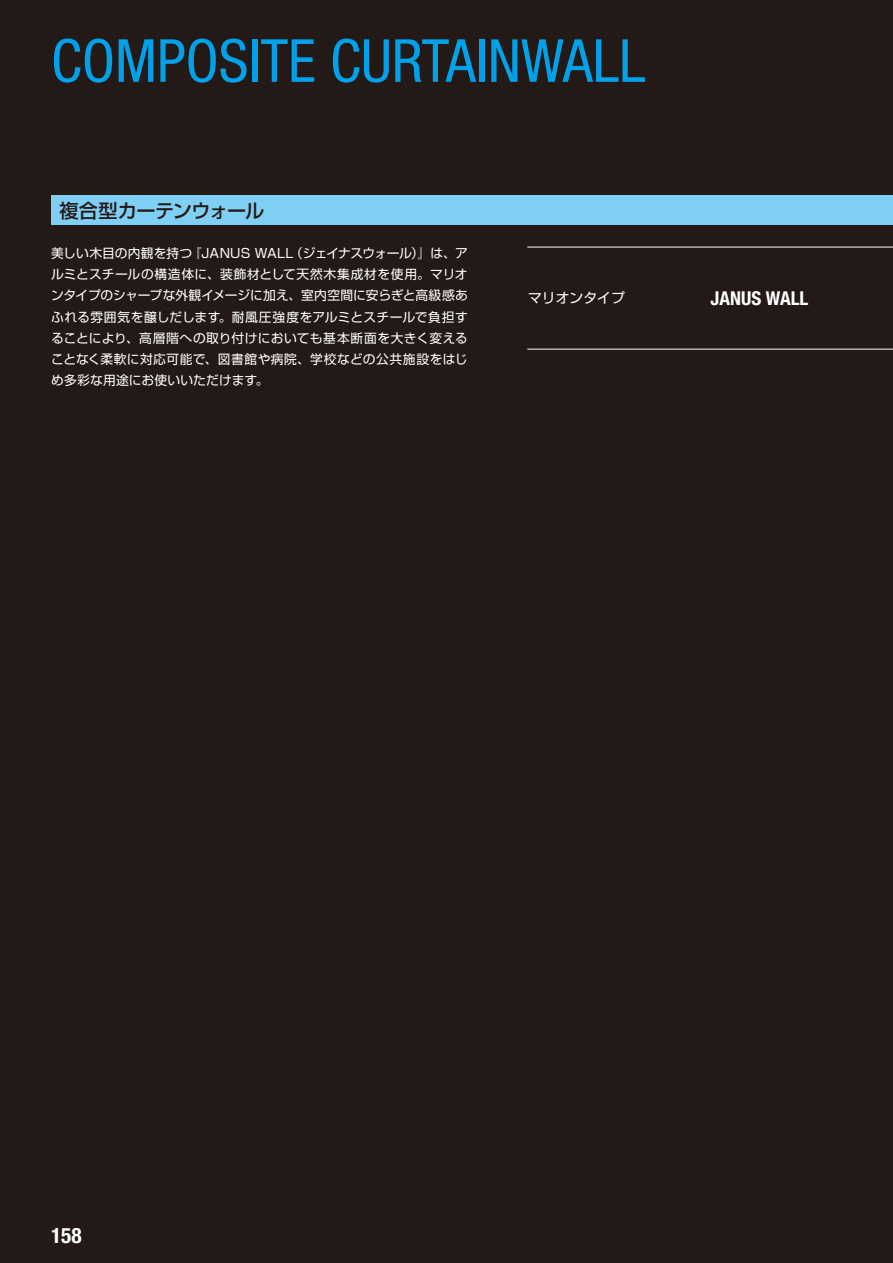
<style>
.page{position:relative;width:893px;height:1263px;background:#231916}
.page>*{position:absolute;margin:0;border:0;box-sizing:border-box;transform-origin:0 0}
.t1{font:condensed 59.55px "Helvetica Neue";color:#00a1e9}
.t2{font:700 condensed 21.3px "Helvetica Neue";color:#fff}
.t3{font:500 19.2px "Shin Go Pro";letter-spacing:-.025em;color:#231916}
.t4{font:700 condensed 19.2px "Helvetica Neue";color:#fff}
.t5{font:13.8px "Shin Go Pro";color:#fff}
.t6{font:12.75px/21.3px "Shin Go Pro";letter-spacing:.025em;color:#fff;text-align:justify}
</style>
<div class="page">
<div style="left:51px;top:196px;width:842px;height:29px;background:#7fcef4"></div>
<hr style="left:527px;top:247px;width:184px;height:1px;background:#fff">
<hr style="left:711px;top:247px;width:182px;height:1px;background:#fff">
<hr style="left:711px;top:349px;width:182px;height:1px;background:#fff">
<hr style="left:527px;top:349px;width:184px;height:1px;background:#fff">
<h1 class="t1" style="left:51px;top:26px;width:596px">COMPOSITE CURTAINWALL</h1>
<h3 class="t3" style="left:60px;top:195px;width:206px">複合型カーテンウォール</h3>
<p class="t6" style="left:51px;top:241px;width:418px">美しい木目の内観を持つ『JANUS WALL（ジェイナスウォール）』は、アルミとスチールの構造体に、装飾材として天然木集成材を使用。マリオンタイプのシャープな外観イメージに加え、室内空間に安らぎと高級感あふれる雰囲気を醸しだします。耐風圧強度をアルミとスチールで負担することにより、高層階への取り付けにおいても基本断面を大きく変えることなく柔軟に対応可能で、図書館や病院、学校などの公共施設をはじめ多彩な用途にお使いいただけます。</p>
<p class="t5" style="left:528px;top:287px;width:98px">マリオンタイプ</p>
<h3 class="t4" style="left:711px;top:286px;width:99px">JANUS WALL</h3>
<h2 class="t2" style="left:51px;top:1222px;width:32px">158</h2>
</div>
